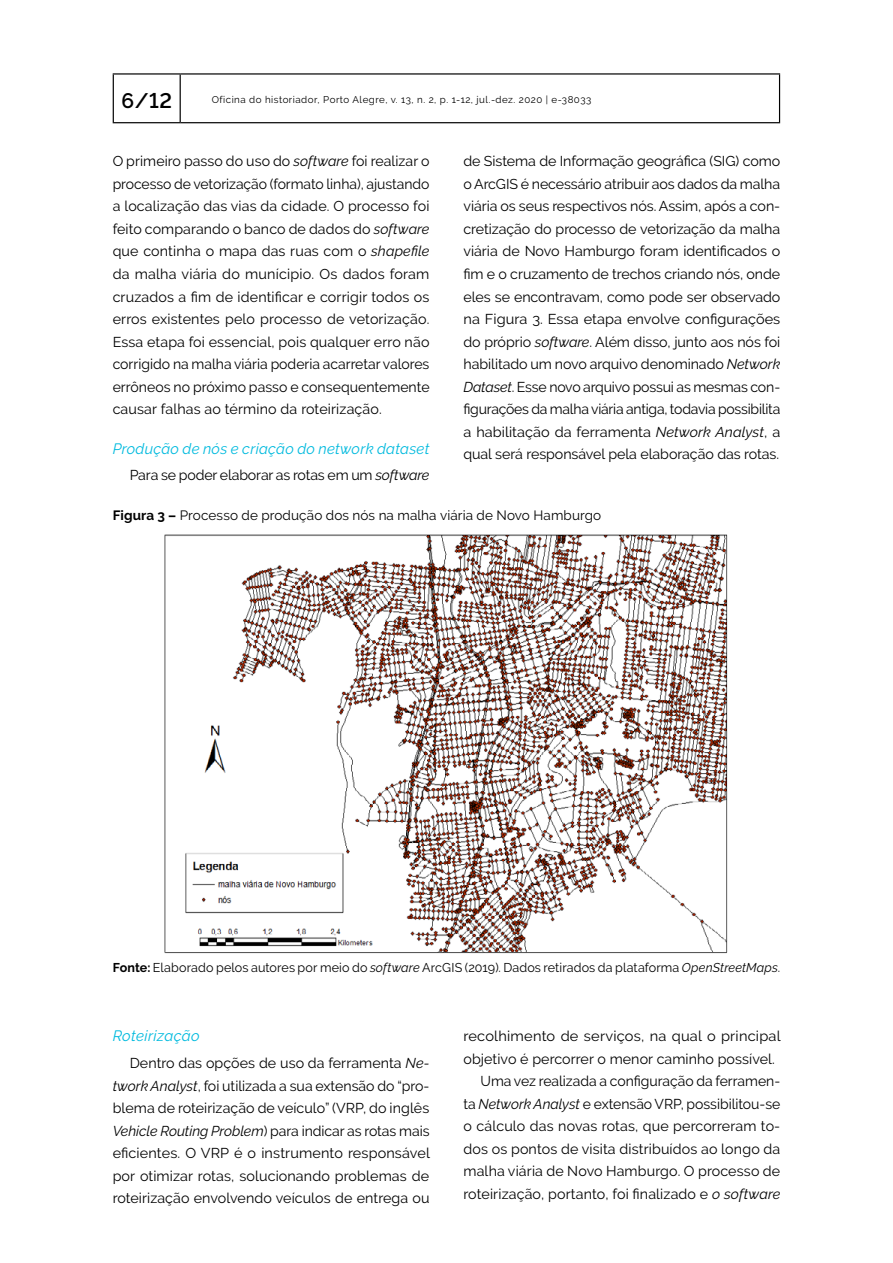
<style>
.page{position:relative;width:893px;height:1263px;background:#fff}
.page>*{position:absolute;margin:0;border:0;box-sizing:border-box;transform-origin:0 0}
.t1{font:600 21px "Raleway";color:#000}
.Sub_Subtitulo_com_es{font:italic 15px "Raleway";letter-spacing:.02em;color:#00bade}
.Miolo{font:14.25px/22.5px "Raleway";letter-spacing:.005em;color:#000;text-align:justify}
.Figura_transposta{font:13.5px "Raleway";letter-spacing:.01em;color:#000}
.Fonte-transposta{font:12.75px "Raleway";letter-spacing:.01em;color:#000}
.t2{font:9.75px "Raleway";letter-spacing:.05em;color:#000}
.s1{font-style:italic}
.s2{font-weight:700}
</style>
<div class="page">
<hr style="left:180px;top:75px;width:1px;height:47px;background:#000">
<hr style="left:113px;top:73px;width:67px;height:2px;background:#000">
<hr style="left:113px;top:75px;width:1px;height:47px;background:#000">
<hr style="left:180px;top:73px;width:600px;height:2px;background:#000">
<hr style="left:779px;top:75px;width:1px;height:47px;background:#000">
<hr style="left:113px;top:122px;width:67px;height:1px;background:#000">
<hr style="left:180px;top:122px;width:600px;height:1px;background:#000">
<img style="left:164px;top:534px;width:564px;height:420px">
<h1 class="t1" style="left:121px;top:89px;width:52px">6/12</h1>
<p class="t2" style="left:212px;top:94px;width:381px">Oficina do historiador, Porto Alegre, v. 13, n. 2, p. 1-12, jul.-dez. 2020 | e-38033</p>
<p class="Miolo" style="left:113px;top:150px;width:318px">O primeiro passo do uso do <span class="s1">software</span> foi realizar o processo de vetorização (formato linha), ajustando a localização das vias da cidade. O processo foi feito comparando o banco de dados do <span class="s1">software </span>que continha o mapa das ruas com o <span class="s1">shapefile </span>da malha viária do munícipio. Os dados foram cruzados a fim de identificar e corrigir todos os erros existentes pelo processo de vetorização.<br>Essa etapa foi essencial, pois qualquer erro não corrigido na malha viária poderia acarretar valores errôneos no próximo passo e consequentemente causar falhas ao término da roteirização.</p>
<p class="Sub_Subtitulo_com_es" style="left:113px;top:439px;width:318px">Produção de nós e criação do network dataset</p>
<p class="Miolo" style="left:130px;top:464px;width:301px">Para se poder elaborar as rotas em um <span class="s1">software</span></p>
<p class="Miolo" style="left:463px;top:150px;width:318px">de Sistema de Informação geográfica (SIG) como o ArcGIS é necessário atribuir aos dados da malha viária os seus respectivos nós. Assim, após a con&shy;cretização do processo de vetorização da malha viária de Novo Hamburgo foram identificados o fim e o cruzamento de trechos criando nós, onde eles se encontravam, como pode ser observado na Figura 3. Essa etapa envolve configurações do próprio <span class="s1">software</span>. Além disso, junto aos nós foi habilitado um novo arquivo denominado <span class="s1">Network Dataset</span>. Esse novo arquivo possui as mesmas con&shy;figurações da malha viária antiga, todavia possibilita a habilitação da ferramenta <span class="s1">Network Analyst</span>, a qual será responsável pela elaboração das rotas.</p>
<p class="Figura_transposta" style="left:113px;top:507px;width:490px"><span class="s2">Figura 3 –</span> Processo de produção dos nós na malha viária de Novo Hamburgo</p>
<p class="Fonte-transposta" style="left:113px;top:960px;width:669px"><span class="s2">Fonte:</span> Elaborado pelos autores por meio do <span class="s1">software</span> ArcGIS (2019). Dados retirados da plataforma <span class="s1">OpenStreetMaps</span>.</p>
<p class="Sub_Subtitulo_com_es" style="left:113px;top:1027px;width:89px">Roteirização</p>
<p class="Miolo" style="left:113px;top:1052px;width:319px;text-indent:17px">Dentro das opções de uso da ferramenta <span class="s1">Ne&shy;twork Analyst</span>, foi utilizada a sua extensão do “pro&shy;blema de roteirização de veículo” (VRP, do inglês <span class="s1">Vehicle Routing Problem</span>) para indicar as rotas mais eficientes. O VRP é o instrumento responsável por otimizar rotas, solucionando problemas de roteirização envolvendo veículos de entrega ou</p>
<p class="Miolo" style="left:463px;top:1025px;width:319px">recolhimento de serviços, na qual o principal objetivo é percorrer o menor caminho possível.</p>
<p class="Miolo" style="left:463px;top:1070px;width:318px;text-indent:17px">Uma vez realizada a configuração da ferramen&shy;ta <span class="s1">Network Analyst</span> e extensão VRP, possibilitou-se o cálculo das novas rotas, que percorreram to&shy;dos os pontos de visita distribuídos ao longo da malha viária de Novo Hamburgo. O processo de roteirização, portanto, foi finalizado e <span class="s1">o software</span></p>
</div>
